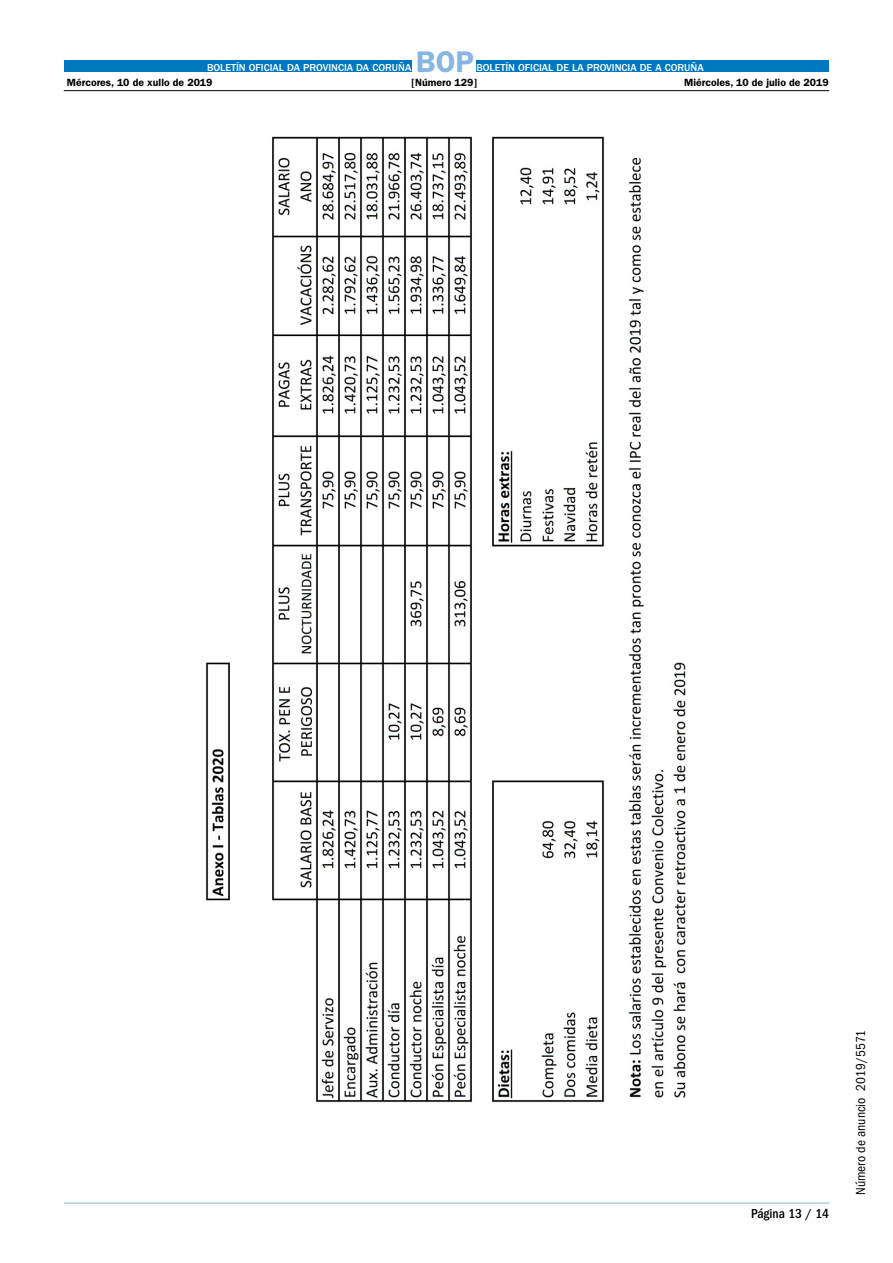
<style>
.page{position:relative;width:893px;height:1263px;background:#fff}
.page>*{position:absolute;margin:0;border:0;box-sizing:border-box;transform-origin:0 0}
.t1{font:600 30px "ITC Franklin Gothic Std";color:#88b6e3}
.t2{font:condensed 13.5px "ITC Franklin Gothic Std";color:#000}
.t3{font:500 condensed 13.5px "ITC Franklin Gothic Std";color:#000}
.t4{font:500 10.5px "ITC Franklin Gothic Std";color:#fff}
.t5{font:600 10.5px "ITC Franklin Gothic Std";color:#000}
</style>
<div class="page">
<div style="left:64px;top:60px;width:347px;height:12px;background:#0078c1"></div>
<div style="left:476px;top:60px;width:353px;height:12px;background:#0078c1"></div>
<hr style="left:64px;top:90px;width:765px;height:1px;background:#000">
<hr style="left:64px;top:1203px;width:765px;height:1px;background:#88b6e3">
<img style="left:205px;top:136px;width:481px;height:967px">
<p class="t4" style="left:207px;top:62px;width:206px">BOLETÍN OFICIAL DA PROVINCIA DA CORUÑA</p>
<h1 class="t1" style="left:416px;top:44px;width:60px">BOP</h1>
<p class="t4" style="left:476px;top:62px;width:229px">BOLETÍN OFICIAL DE LA PROVINCIA DE A CORUÑA</p>
<p class="t5" style="left:67px;top:76px;width:147px">Mércores, 10 de xullo de 2019</p>
<p class="t5" style="left:411px;top:76px;width:68px">[Número 129]</p>
<p class="t5" style="left:684px;top:76px;width:146px">Miércoles, 10 de julio de 2019</p>
<p class="t3" style="left:751px;top:1206px;width:80px">Página 13 / 14</p>
<p class="t2" style="left:853px;top:1195px;width:167px;rotate:-90deg">Número de anuncio 2019/5571</p>
</div>
